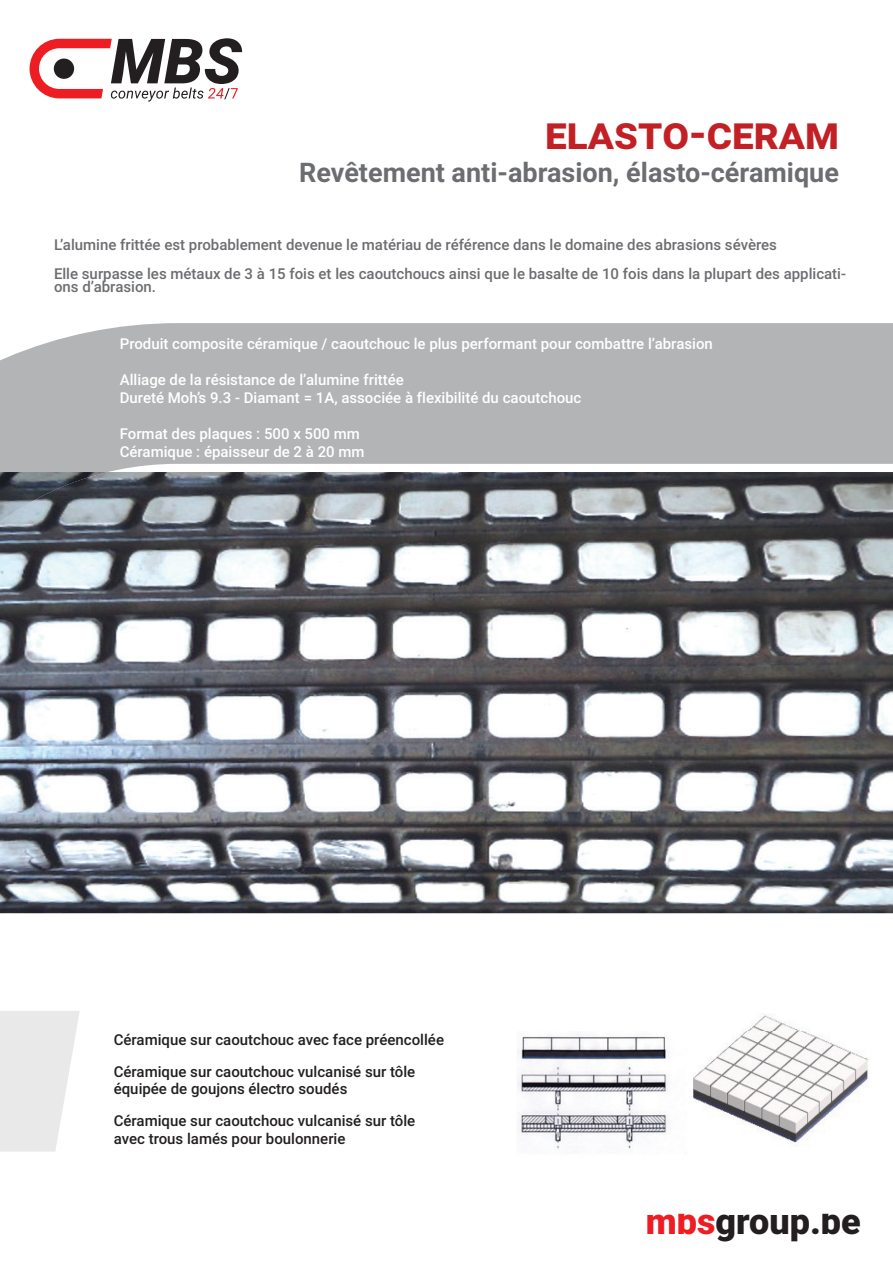
<style>
.page{position:relative;width:893px;height:1263px;background:#fff}
.page>*{position:absolute;margin:0;border:0;box-sizing:border-box;transform-origin:0 0}
.t1{font:700 45px "Roboto";color:#c22025}
.t2{font:900 36px "Roboto";color:#231f20}
.t3{font:700 27px "Roboto";color:#6c6d70}
.t4{font:500 15px/18px "Roboto";color:#fff}
.t5{font:500 15px/28.5px "Roboto";color:#6c6d70}
.t6{font:500 15px/32.2px "Roboto";color:#231f20}
.s1{color:#ee1d23}
</style>
<div class="page">
<svg style="left:30px;top:38px;width:212px;height:64px"></svg>
<div style="left:0;top:323px;width:893px;height:149px;background:#b3b4b5"></div>
<svg style="left:0;top:1011px;width:80px;height:140px"></svg>
<img style="left:517px;top:1034px;width:153px;height:115px">
<img style="left:0;top:472px;width:893px;height:441px">
<img style="left:0;top:472px;width:108px;height:50px">
<img style="left:693px;top:1013px;width:176px;height:133px">
<h1 class="t1" style="left:545px;top:101px;width:295px">ELASTO-CERAM</h1>
<h3 class="t3" style="left:299px;top:153px;width:541px">Revêtement anti-abrasion, élasto-céramique</h3>
<p class="t5" style="left:54px;top:230px;width:793px">L’alumine frittée est probablement devenue le matériau de référence dans le domaine des abrasions sévères<br>Elle surpasse les métaux de 3 à 15 fois et les caoutchoucs ainsi que le basalte de 10 fois dans la plupart des applicati-</p>
<p class="t5" style="left:54px;top:272px;width:104px">ons d’abrasion.</p>
<p class="t4" style="left:120px;top:334px;width:595px">Produit composite céramique / caoutchouc le plus performant pour combattre l’abrasion</p>
<p class="t4" style="left:120px;top:370px;width:463px">Alliage de la résistance de l’alumine frittée<br>Dureté Moh’s 9.3 - Diamant = 1A, associée à flexibilité du caoutchouc</p>
<p class="t4" style="left:120px;top:424px;width:246px">Format des plaques : 500 x 500 mm<br>Céramique : épaisseur de 2 à 20 mm</p>
<p class="t6" style="left:114px;top:1022px;width:332px">Céramique sur caoutchouc avec face préencollée<br>Céramique sur caoutchouc vulcanisé sur tôle</p>
<p class="t6" style="left:114px;top:1072px;width:303px">équipée de goujons électro soudés<br>Céramique sur caoutchouc vulcanisé sur tôle</p>
<p class="t6" style="left:114px;top:1121px;width:233px">avec trous lamés pour boulonnerie</p>
<h2 class="t2" style="left:646px;top:1196px;width:216px"><span class="s1">mbs</span>group.be</h2>
</div>
